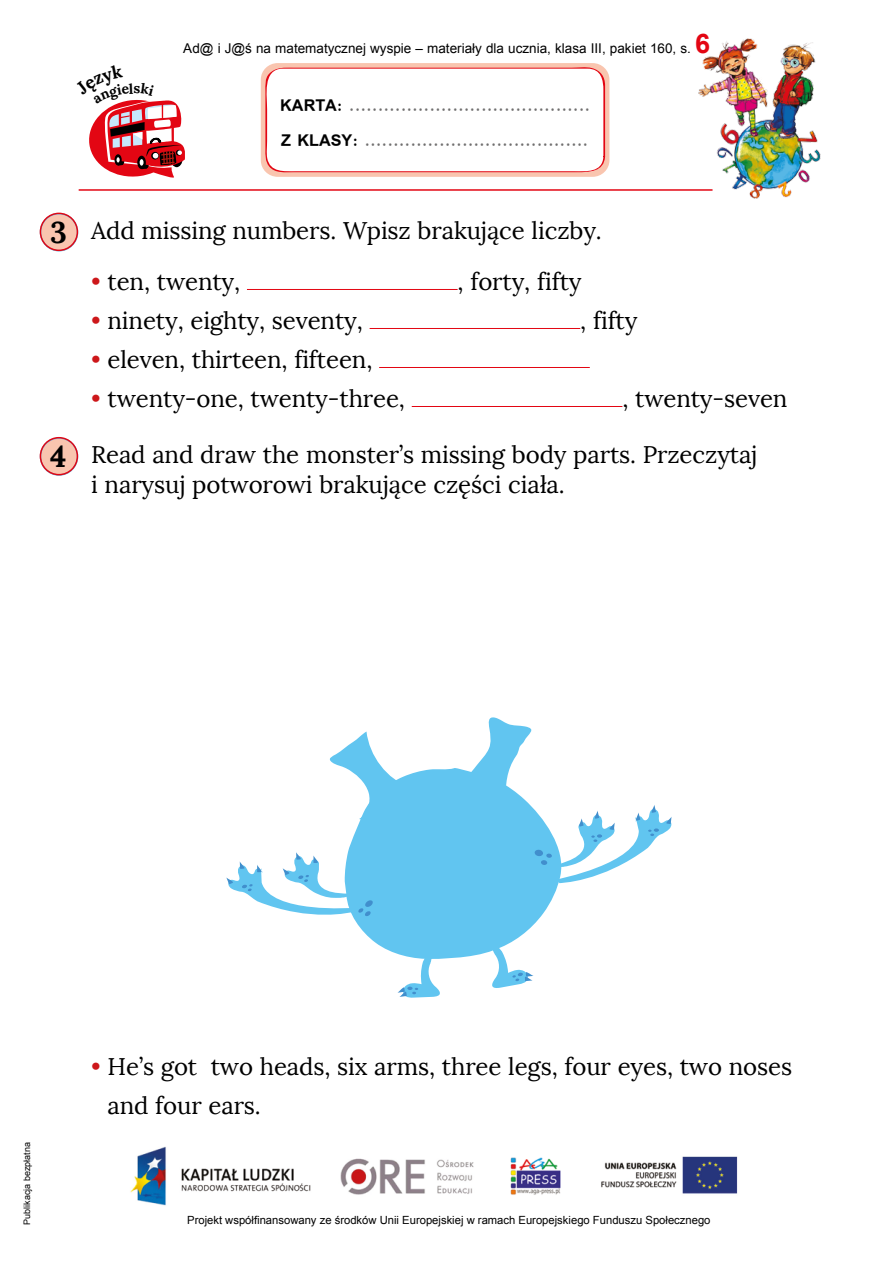
<style>
.page{position:relative;width:893px;height:1263px;background:#fff}
.page>*{position:absolute;margin:0;border:0;box-sizing:border-box;transform-origin:0 0}
.t1{font:700 30px "Lora";color:#000}
.t2{font:24px/39px "Lora";letter-spacing:-.005em;color:#000}
.t3{font:700 18px/35.2px "Simplified Arabic";color:#706f6f}
.t4{font:700 17.55px "Lora";color:#000}
.t5{font:13.5px "Arial";color:#000}
.t6{font:11.25px "Arial";color:#000}
.t7{font:9px "Arial";color:#000}
.s1{font-weight:700;font-size:27px;color:#e30613}
.s2{color:#000}
.s3{color:#cd171a}
</style>
<div class="page">
<hr style="left:79px;top:189px;width:633px;height:2px;background:#e30613">
<div style="left:261px;top:63px;width:348px;height:114px;background:#f9c5af;border-radius:17px"></div>
<svg style="left:262px;top:66px;width:343px;height:108px"></svg>
<img style="left:696px;top:38px;width:125px;height:161px">
<img style="left:130px;top:1146px;width:608px;height:60px">
<svg style="left:40px;top:213px;width:38px;height:38px"></svg>
<svg style="left:40px;top:437px;width:38px;height:39px"></svg>
<hr style="left:247px;top:289px;width:211px;height:1px;background:#e30613">
<hr style="left:370px;top:328px;width:210px;height:1px;background:#e30613">
<hr style="left:379px;top:367px;width:211px;height:1px;background:#e30613">
<hr style="left:412px;top:406px;width:210px;height:1px;background:#e30613">
<svg style="left:226px;top:717px;width:446px;height:281px"></svg>
<svg style="left:89px;top:99px;width:96px;height:79px"></svg>
<p class="t5" style="left:183px;top:39px;width:528px">Ad@ i J@ś na matematycznej wyspie – materiały dla ucznia, klasa III, pakiet 160, s. <span class="s1">6</span></p>
<p class="t3" style="left:280px;top:88px;width:311px"><span class="s2">KARTA:</span> ..........................................<br><span class="s2">Z KLASY:</span> .......................................</p>
<p class="t1" style="left:50px;top:213px;width:18px">3</p>
<p class="t1" style="left:50px;top:437px;width:18px">4</p>
<p class="t2" style="left:91px;top:211px;width:512px">Add missing numbers. Wpisz brakujące liczby.</p>
<p class="t2" style="left:91px;top:262px;width:151px"><span class="s3">•</span> ten, twenty,</p>
<p class="t2" style="left:458px;top:262px;width:125px">, forty, fifty</p>
<p class="t2" style="left:91px;top:301px;width:273px"><span class="s3">•</span> ninety, eighty, seventy,</p>
<p class="t2" style="left:580px;top:301px;width:59px">, fifty</p>
<p class="t2" style="left:91px;top:340px;width:283px"><span class="s3">•</span> eleven, thirteen, fifteen,</p>
<p class="t2" style="left:91px;top:379px;width:315px"><span class="s3">•</span> twenty-one, twenty-three,</p>
<p class="t2" style="left:622px;top:379px;width:167px">, twenty-seven</p>
<p class="t4" style="left:136px;top:396px;width:11px">c</p>
<p class="t2" style="left:91px;top:440px;width:668px;line-height:30px">Read and draw the monster’s missing body parts. Przeczytaj i narysuj potworowi brakujące części ciała.</p>
<p class="t7" style="left:21px;top:1225px;width:84px;rotate:-90deg">Publikacja bezpłatna</p>
<p class="t2" style="left:108px;top:1047px;width:686px;text-indent:-16px"><span class="s3">•</span> He’s got two heads, six arms, three legs, four eyes, two noses and four ears.</p>
<p class="t6" style="left:187px;top:1212px;width:525px">Projekt współfinansowany ze środków Unii Europejskiej w ramach Europejskiego Funduszu Społecznego</p>
</div>
